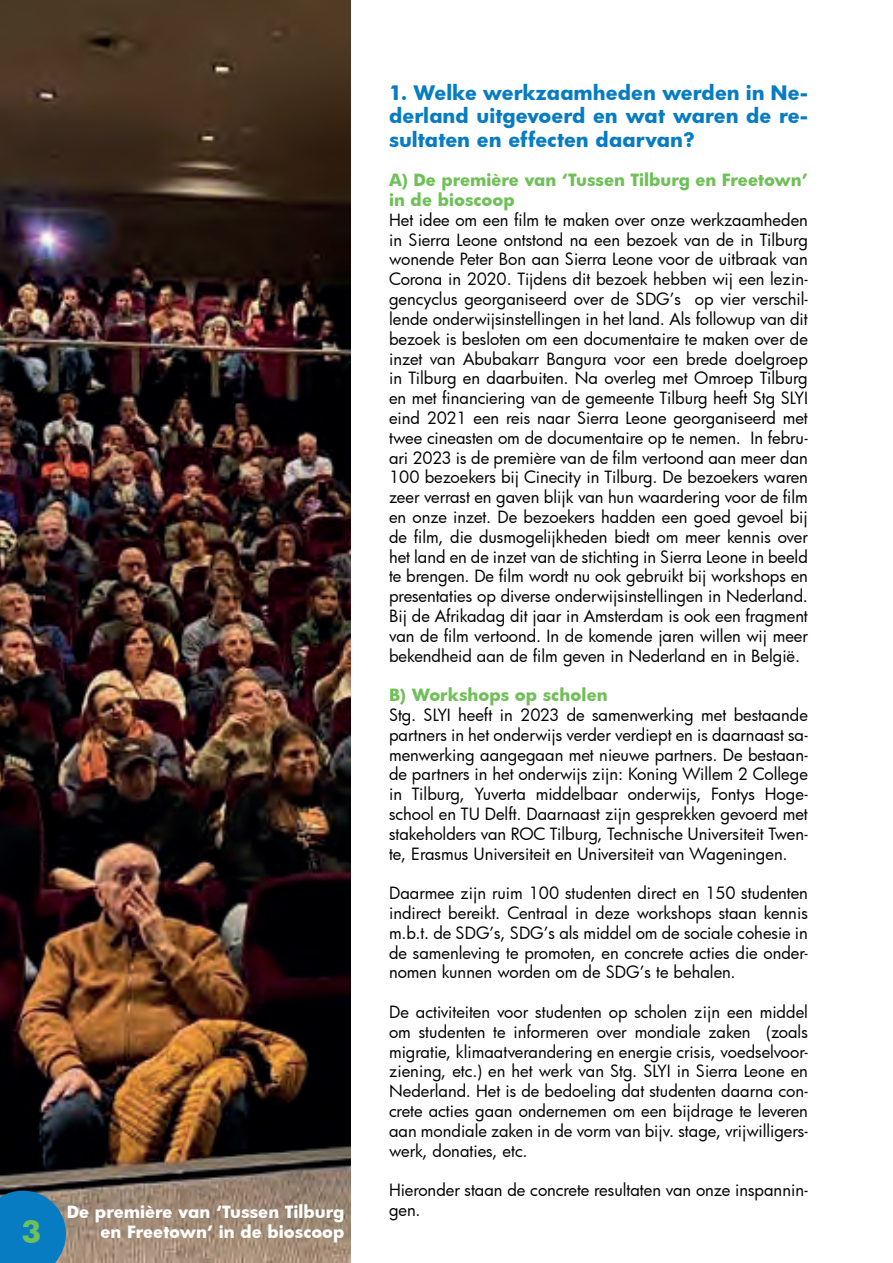
<style>
.page{position:relative;width:893px;height:1263px;background:#fff}
.page>*{position:absolute;margin:0;border:0;box-sizing:border-box;transform-origin:0 0}
.t1{font:700 30px "Futura";color:#6fc058}
.t2{font:700 19.5px/23.4px "Futura";color:#077cc2;text-align:justify}
.t3{font:16.5px/19.8px "Futura";letter-spacing:-.005em;color:#000;text-align:justify}
.t4{font:700 16.5px/19.8px "Futura";color:#6fc058}
.t5{font:700 16.5px/19.8px "Futura";color:#fff;text-align:right}
</style>
<div class="page">
<img style="left:0;top:0;width:351px;height:1263px">
<svg style="left:0;top:1191px;width:66px;height:72px;background:#177cb8"></svg>
<h1 class="t1" style="left:21px;top:1211px;width:22px">3</h1>
<p class="t5" style="left:67px;top:1202px;width:279px">De première van ‘Tussen Tilburg en Freetown’ in de bioscoop</p>
<p class="t2" style="left:389px;top:80px;width:420px">1. Welke werkzaamheden werden in Ne&shy;derland uitgevoerd en wat waren de re&shy;sultaten en effecten daarvan?</p>
<p class="t4" style="left:389px;top:170px;width:420px">A) De première van ‘Tussen Tilburg en Freetown’ in de bioscoop</p>
<p class="t3" style="left:389px;top:210px;width:420px">Het idee om een film te maken over onze werkzaamheden in Sierra Leone ontstond na een bezoek van de in Tilburg wonende Peter Bon aan Sierra Leone voor de uitbraak van Corona in 2020. Tijdens dit bezoek hebben wij een lezin&shy;gencyclus georganiseerd over de SDG’s op vier verschil&shy;lende onderwijsinstellingen in het land. Als followup van dit bezoek is besloten om een documentaire te maken over de inzet van Abubakarr Bangura voor een brede doelgroep in Tilburg en daarbuiten. Na overleg met Omroep Tilburg en met financiering van de gemeente Tilburg heeft Stg SLYI eind 2021 een reis naar Sierra Leone georganiseerd met twee cineasten om de documentaire op te nemen. In febru&shy;ari 2023 is de première van de film vertoond aan meer dan 100 bezoekers bij Cinecity in Tilburg. De bezoekers waren zeer verrast en gaven blijk van hun waardering voor de film en onze inzet. De bezoekers hadden een goed gevoel bij de film, die dusmogelijkheden biedt om meer kennis over het land en de inzet van de stichting in Sierra Leone in beeld te brengen. De film wordt nu ook gebruikt bij workshops en presentaties op diverse onderwijsinstellingen in Nederland.<br>Bij de Afrikadag dit jaar in Amsterdam is ook een fragment van de film vertoond. In de komende jaren willen wij meer bekendheid aan de film geven in Nederland en in België.</p>
<p class="t4" style="left:389px;top:684px;width:220px">B) Workshops op scholen</p>
<p class="t3" style="left:389px;top:705px;width:420px">Stg. SLYI heeft in 2023 de samenwerking met bestaande partners in het onderwijs verder verdiept en is daarnaast sa&shy;menwerking aangegaan met nieuwe partners. De bestaan&shy;de partners in het onderwijs zijn: Koning Willem 2 College in Tilburg, Yuverta middelbaar onderwijs, Fontys Hoge&shy;school en TU Delft. Daarnaast zijn gesprekken gevoerd met stakeholders van ROC Tilburg, Technische Universiteit Twen&shy;te, Erasmus Universiteit en Universiteit van Wageningen.</p>
<p class="t3" style="left:389px;top:883px;width:420px">Daarmee zijn ruim 100 studenten direct en 150 studenten indirect bereikt. Centraal in deze workshops staan kennis m.b.t. de SDG’s, SDG’s als middel om de sociale cohesie in de samenleving te promoten, en concrete acties die onder&shy;nomen kunnen worden om de SDG’s te behalen.</p>
<p class="t3" style="left:389px;top:1002px;width:420px">De activiteiten voor studenten op scholen zijn een middel om studenten te informeren over mondiale zaken (zoals migratie, klimaatverandering en energie crisis, voedselvoor&shy;ziening, etc.) en het werk van Stg. SLYI in Sierra Leone en Nederland. Het is de bedoeling dat studenten daarna con&shy;crete acties gaan ondernemen om een bijdrage te leveren aan mondiale zaken in de vorm van bijv. stage, vrijwilligers&shy;werk, donaties, etc.</p>
<p class="t3" style="left:389px;top:1180px;width:420px">Hieronder staan de concrete resultaten van onze inspannin&shy;gen.</p>
</div>
